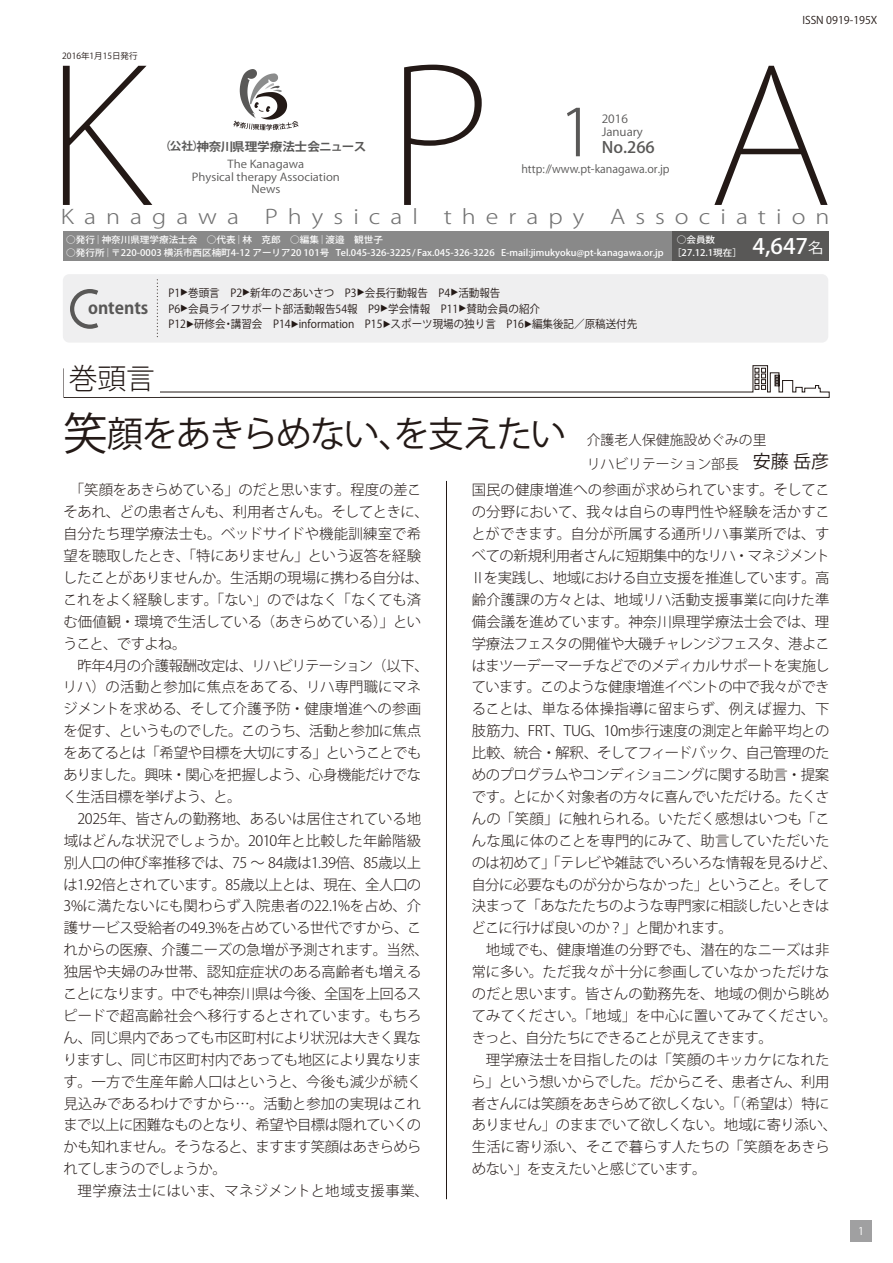
<style>
.page{position:relative;width:893px;height:1263px;background:#fff}
.page>*{position:absolute;margin:0;border:0;box-sizing:border-box;transform-origin:0 0}
.t1{font:200 184.35px "Koz Go Pro";color:#231916;scale:1.05 1}
.t2{font:300 64.95px "Koz Go Pro";color:#595857}
.t3{font:35.7px "Koz Go Pro";letter-spacing:-.05em;color:#231916}
.t4{font:300 28.65px "Koz Go Pro";color:#231916}
.t5{font:500 21.15px "Koz Go Pro";color:#fff;scale:1.05 1}
.t6{font:300 19.95px "Koz Go Pro";letter-spacing:.43em;color:#727272;scale:1.18 1}
.t7{font:700 16.95px "Koz Go Pro";color:#595857}
.t8{font:500 15.6px "Koz Go Pro";color:#595857;scale:1.05 1}
.t9{font:300 14.4px/21.9px "Koz Go Pro";letter-spacing:-.02em;color:#231916}
.t10{font:300 14.4px/21.9px "Koz Go Pro";color:#231916}
.t11{font:300 14.4px "Koz Go Pro";letter-spacing:.03em;color:#231916}
.t12{font:300 13.8px/23.4px "Koz Go Pro";color:#231916}
.t13{font:700 12px "Koz Go Pro";letter-spacing:-.04em;color:#595857;scale:1.05 1}
.t14{font:11.25px/13px "Koz Go Pro";color:#595857;scale:1.05 1}
.t15{font:11.1px "Koz Go Pro";color:#231916;scale:.95 1}
.t16{font:10.95px "Koz Go Pro";color:#595857}
.t17{font:10.8px/12.1px "Koz Go Pro";color:#595857;text-align:center;scale:1.08 1}
.t18{font:10.65px "Koz Go Pro";color:#231916}
.t19{font:10.65px "Koz Go Pro";color:#fff}
.t20{font:500 9.15px/12.8px "Koz Go Pro";color:#fff;scale:1.05 1}
.t21{font:8.55px "Koz Go Pro";color:#231916}
.t22{font:8.1px "Koz Go Pro";color:#231916;scale:.95 1}
.s1{font-size:11.1px}
.s2{font-weight:400;font-size:14.55px}
.s3{font-size:44.7px}
.s4{font-weight:400;font-size:18px}
</style>
<div class="page">
<div style="left:850px;top:1220px;width:22px;height:22px;background:#a0a0a1"></div>
<div style="left:63px;top:231px;width:765px;height:30px;background:#898989"></div>
<div style="left:672px;top:231px;width:156px;height:30px;background:#595857"></div>
<svg style="left:233px;top:69px;width:66px;height:61px"></svg>
<div style="left:63px;top:274px;width:765px;height:69px;background:#efeff0;border-radius:6px"></div>
<svg style="left:70px;top:289px;width:29px;height:40px"></svg>
<svg style="left:157px;top:280px;width:1px;height:58px"></svg>
<hr style="left:446px;top:481px;width:1px;height:718px;background:#231916">
<svg style="left:64px;top:365px;width:766px;height:33px"></svg>
<div style="left:65px;top:361px;width:95px;height:36px;background:#fff"></div>
<p class="t18" style="left:802px;top:13px;width:77px">ISSN 0919-195X</p>
<p class="t21" style="left:62px;top:50px;width:77px">2016年1月15日発行</p>
<h1 class="t1" style="left:45px;top:16px;width:101px">K</h1>
<h3 class="t6" style="left:61px;top:204px;width:152px">Kanagawa</h3>
<h3 class="t6" style="left:265px;top:204px;width:131px">Physical</h3>
<h1 class="t1" style="left:386px;top:16px;width:101px">P</h1>
<h3 class="t6" style="left:444px;top:204px;width:121px">therapy</h3>
<h3 class="t6" style="left:610px;top:204px;width:188px">Association</h3>
<h1 class="t1" style="left:708px;top:16px;width:121px">A</h1>
<h2 class="t2" style="left:559px;top:90px;width:37px">1</h2>
<p class="t14" style="left:602px;top:113px;width:41px">2016<br>January</p>
<p class="t13" style="left:160px;top:138px;width:198px"><span class="s1">（公社）</span>神奈川県理学療法士会ニュース</p>
<p class="t17" style="left:192px;top:159px;width:139px">The Kanagawa<br>Physical therapy Association<br>News</p>
<p class="t8" style="left:602px;top:137px;width:52px">No.266</p>
<p class="t16" style="left:521px;top:162px;width:150px">http://www.pt-kanagawa.or.jp</p>
<p class="t20" style="left:66px;top:234px;width:303px">○発行｜神奈川県理学療法士会　○代表｜林　克郎　○編集｜渡邉　観世子</p>
<p class="t20" style="left:66px;top:246px;width:570px">○発行所｜〒220-0003 横浜市西区楠町4-12 アーリア20 101号 Tel.045-326-3225/Fax.045-326-3226 E-mail:jimukyoku@pt-kanagawa.or.jp</p>
<p class="t7" style="left:88px;top:297px;width:62px">ontents</p>
<p class="t15" style="left:168px;top:285px;width:14px">P1</p>
<p class="t22" style="left:179px;top:296px;width:10px;rotate:-90deg">▼</p>
<p class="t15" style="left:188px;top:285px;width:58px">巻頭言　P2</p>
<p class="t22" style="left:241px;top:296px;width:10px;rotate:-90deg">▼</p>
<p class="t15" style="left:250px;top:285px;width:114px">新年のごあいさつ　P3</p>
<p class="t22" style="left:356px;top:296px;width:10px;rotate:-90deg">▼</p>
<p class="t15" style="left:365px;top:285px;width:91px">会長行動報告　P4</p>
<p class="t22" style="left:449px;top:296px;width:10px;rotate:-90deg">▼</p>
<p class="t15" style="left:458px;top:285px;width:46px">活動報告</p>
<p class="t15" style="left:168px;top:301px;width:14px">P6</p>
<p class="t22" style="left:179px;top:312px;width:10px;rotate:-90deg">▼</p>
<p class="t15" style="left:188px;top:301px;width:203px">会員ライフサポート部活動報告54報　P9</p>
<p class="t22" style="left:379px;top:312px;width:10px;rotate:-90deg">▼</p>
<p class="t15" style="left:388px;top:301px;width:75px">学会情報　P11</p>
<p class="t22" style="left:457px;top:312px;width:10px;rotate:-90deg">▼</p>
<p class="t15" style="left:466px;top:301px;width:79px">賛助会員の紹介</p>
<p class="t15" style="left:168px;top:317px;width:20px">P12</p>
<p class="t22" style="left:185px;top:328px;width:10px;rotate:-90deg">▼</p>
<p class="t15" style="left:194px;top:317px;width:103px">研修会・講習会　P14</p>
<p class="t22" style="left:289px;top:328px;width:10px;rotate:-90deg">▼</p>
<p class="t15" style="left:299px;top:317px;width:90px">information　P15</p>
<p class="t22" style="left:381px;top:328px;width:10px;rotate:-90deg">▼</p>
<p class="t15" style="left:391px;top:317px;width:142px">スポーツ現場の独り言　P16</p>
<p class="t22" style="left:523px;top:328px;width:10px;rotate:-90deg">▼</p>
<p class="t15" style="left:532px;top:317px;width:112px">編集後記／原稿送付先</p>
<p class="t20" style="left:672px;top:234px;width:68px;text-indent:5px">○会員数［27.12.1現在］</p>
<h3 class="t4" style="left:69px;top:360px;width:88px">巻頭言</h3>
<h3 class="t5" style="left:752px;top:233px;width:69px">4,647<span class="s2">名</span></h3>
<h3 class="t3" style="left:63px;top:410px;width:504px"><span class="s3">笑</span>顔をあきらめない、を支えたい</h3>
<p class="t12" style="left:587px;top:429px;width:244px">介護老人保健施設めぐみの里<br>リハビリテーション部長　<span class="s4">安藤 岳彦</span></p>
<p class="t9" style="left:63px;top:479px;width:367px;text-indent:7px">「笑顔をあきらめている」のだと思います。程度の差こそあれ、どの患者さんも、利用者さんも。そしてときに、自分たち理学療法士も。ベッドサイドや機能訓練室で希望を聴取したとき、「特にありません」という返答を経験したことがありませんか。生活期の現場に携わる自分は、これをよく経験します。「ない」のではなく「なくても済む価値観・環境で生活している（あきらめている）」ということ、ですよね。</p>
<p class="t9" style="left:63px;top:654px;width:367px;text-indent:14px">昨年4月の介護報酬改定は、リハビリテーション（以下、リハ）の活動と参加に焦点をあてる、リハ専門職にマネジメントを求める、そして介護予防・健康増進への参画を促す、というものでした。このうち、活動と参加に焦点をあてるとは「希望や目標を大切にする」ということでもありました。興味・関心を把握しよう、心身機能だけでなく生活目標を挙げよう、と。</p>
<p class="t9" style="left:63px;top:808px;width:367px;text-indent:14px">2025年、皆さんの勤務地、あるいは居住されている地域はどんな状況でしょうか。2010年と比較した年齢階級別人口の伸び率推移では、75 〜 84歳は1.39倍、85歳以上は1.92倍とされています。85歳以上とは、現在、全人口の<br>3%に満たないにも関わらず入院患者の22.1%を占め、介護サービス受給者の49.3%を占めている世代ですから、これからの医療、介護ニーズの急増が予測されます。当然、独居や夫婦のみ世帯、認知症症状のある高齢者も増えることになります。中でも神奈川県は今後、全国を上回るスピードで超高齢社会へ移行するとされています。もちろん、同じ県内であっても市区町村により状況は大きく異なりますし、同じ市区町村内であっても地区により異なります。一方で生産年齢人口はというと、今後も減少が続く見込みであるわけですから…。活動と参加の実現はこれまで以上に困難なものとなり、希望や目標は隠れていくのかも知れません。そうなると、ますます笑顔はあきらめられてしまうのでしょうか。</p>
<p class="t11" style="left:78px;top:1181px;width:353px">理学療法士にはいま、マネジメントと地域支援事業、</p>
<p class="t9" style="left:471px;top:479px;width:368px">国民の健康増進への参画が求められています。そしてこの分野において、我々は自らの専門性や経験を活かすことができます。自分が所属する通所リハ事業所では、すべての新規利用者さんに短期集中的なリハ・マネジメント<br>Ⅱを実践し、地域における自立支援を推進しています。高齢介護課の方々とは、地域リハ活動支援事業に向けた準備会議を進めています。神奈川県理学療法士会では、理学療法フェスタの開催や大磯チャレンジフェスタ、港よこはまツーデーマーチなどでのメディカルサポートを実施しています。このような健康増進イベントの中で我々ができることは、単なる体操指導に留まらず、例えば握力、下肢筋力、FRT、TUG、10m歩行速度の測定と年齢平均との比較、統合・解釈、そしてフィードバック、自己管理のためのプログラムやコンディショニングに関する助言・提案です。とにかく対象者の方々に喜んでいただける。たくさんの「笑顔」に触れられる。いただく感想はいつも「こんな風に体のことを専門的にみて、助言していただいたのは初めて」「テレビや雑誌でいろいろな情報を見るけど、自分に必要なものが分からなかった」ということ。そして決まって「あなたたちのような専門家に相談したいときはどこに行けば良いのか？」と聞かれます。</p>
<p class="t10" style="left:472px;top:939px;width:367px;text-indent:14px">地域でも、健康増進の分野でも、潜在的なニーズは非常に多い。ただ我々が十分に参画していなかっただけなのだと思います。皆さんの勤務先を、地域の側から眺めてみてください。「地域」を中心に置いてみてください。きっと、自分たちにできることが見えてきます。</p>
<p class="t9" style="left:471px;top:1049px;width:367px;text-indent:14px">理学療法士を目指したのは「笑顔のキッカケになれたら」という想いからでした。だからこそ、患者さん、利用者さんには笑顔をあきらめて欲しくない。「（希望は）特にありません」のままでいて欲しくない。地域に寄り添い、生活に寄り添い、そこで暮らす人たちの「笑顔をあきらめない」を支えたいと感じています。</p>
<p class="t19" style="left:858px;top:1224px;width:7px">1</p>
</div>
